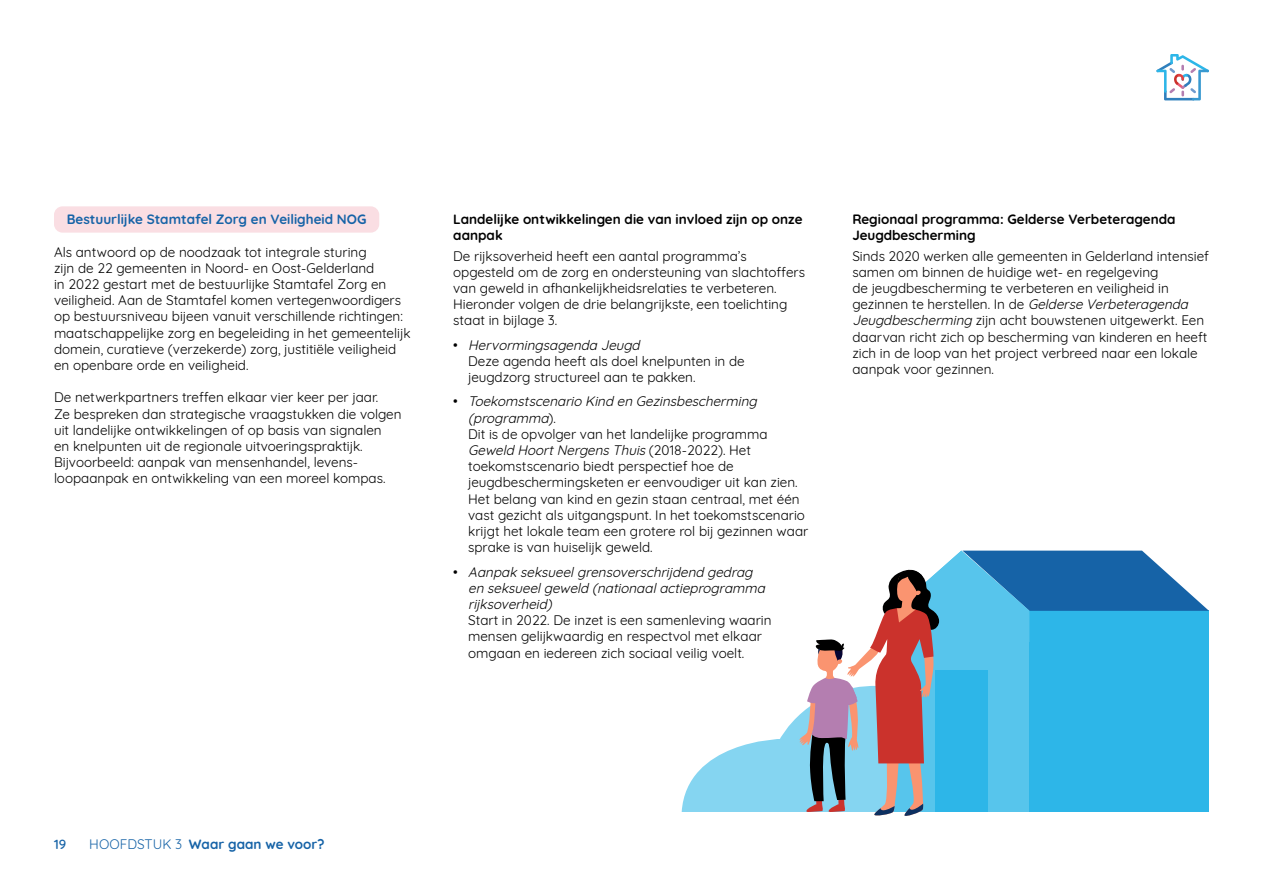
<style>
.page{position:relative;width:1263px;height:893px;background:#fff}
.page>*{position:absolute;margin:0;border:0;box-sizing:border-box;transform-origin:0 0}
.t1{font:13.5px/16.2px "Quicksand";color:#000}
.t2{font:700 13.5px/16.2px "Quicksand";color:#000}
.t3{font:italic 13.5px/16.2px "Quicksand";color:#000}
.t4{font:700 13.5px "Quicksand";color:#1663a7}
.t5{font:500 13.5px "Quicksand";color:#1663a7}
.s1{font-style:italic}
.s2{font-style:normal}
.s3{font-weight:400}
</style>
<div class="page">
<svg style="left:1156px;top:54px;width:53px;height:46px"></svg>
<svg style="left:682px;top:715px;width:117px;height:97px;fill:#85d5f1"></svg>
<div style="left:54px;top:206px;width:325px;height:27px;background:#fadee3;border-radius:9px"></div>
<svg style="left:799px;top:551px;width:410px;height:265px;background:#64acce"></svg>
<p class="t4" style="left:67px;top:208px;width:301px">Bestuurlijke Stamtafel Zorg en Veiligheid NOG</p>
<p class="t1" style="left:54px;top:242px;width:358px">Als antwoord op de noodzaak tot integrale sturing<br>zijn de 22 gemeenten in Noord- en Oost-Gelderland<br>in 2022 gestart met de bestuurlijke Stamtafel Zorg en veiligheid. Aan de Stamtafel komen vertegenwoordigers op bestuursniveau bijeen vanuit verschillende richtingen: maatschappelijke zorg en begeleiding in het gemeentelijk domein, curatieve (verzekerde) zorg, justitiële veiligheid en openbare orde en veiligheid.</p>
<p class="t1" style="left:54px;top:388px;width:349px">De netwerkpartners treffen elkaar vier keer per jaar.<br>Ze bespreken dan strategische vraagstukken die volgen uit landelijke ontwikkelingen of op basis van signalen<br>en knelpunten uit de regionale uitvoeringspraktijk.<br>Bijvoorbeeld: aanpak van mensenhandel, levens&shy;loopaanpak en ontwikkeling van een moreel kompas.</p>
<p class="t2" style="left:453px;top:210px;width:351px">Landelijke ontwikkelingen die van invloed zijn op onze aanpak</p>
<p class="t1" style="left:453px;top:246px;width:353px">De rijksoverheid heeft een aantal programma’s opgesteld om de zorg en ondersteuning van slachtoffers van geweld in afhankelijkheidsrelaties te verbeteren.<br>Hieronder volgen de drie belangrijkste, een toelichting staat in bijlage 3.</p>
<p class="t1" style="left:468px;top:335px;width:278px;text-indent:-15px">• <span class="s1">Hervormingsagenda Jeugd<br></span>Deze agenda heeft als doel knelpunten in de jeugdzorg structureel aan te pakken.</p>
<p class="t1" style="left:468px;top:392px;width:342px;text-indent:-15px">• <span class="s1">Toekomstscenario Kind en Gezinsbescherming (programma</span>) .<br>Dit is de opvolger van het landelijke programma <span class="s1">Geweld HoortNergensThuis</span>( 2 0 1 8 - 2 0 2 2 ) . H e t toekomstscenario biedt perspectief hoe de jeugdbeschermingsketen er eenvoudiger uit kan zien.<br>Het belang van kind en gezin staan centraal, met één vast gezicht als uitgangspunt. In het toekomstscenario krijgt het lokale team een grotere rol bij gezinnen waar sprake is van huiselijk geweld.</p>
<p class="t3" style="left:468px;top:562px;width:302px;text-indent:-15px"><span class="s2">•</span> Aanpak seksueelgrensoverschrijdend gedrag en seksueelgeweld (nationaalactieprogramma rij ksoverheid)</p>
<p class="t1" style="left:468px;top:611px;width:305px">Start in 2022. De inzet is een samenleving waarin mensen gelijkwaardig en respectvol met elkaar omgaan en iedereen zich sociaal veilig voelt.</p>
<p class="t2" style="left:852px;top:210px;width:325px">Regionaal programma: Gelderse Verbeteragenda<br>Jeugdbescherming</p>
<p class="t1" style="left:852px;top:246px;width:358px">Sinds 2020 werken alle gemeenten in Gelderland intensief samen om binnen de huidige wet- en regelgeving<br>de jeugdbescherming te verbeteren en veiligheid in gezinnen te herstellen. In de <span class="s1">Gelderse Verbeteragenda Jeugdbescherming</span> zijn acht bouwstenen uitgewerkt. Een daarvan richt zich op bescherming van kinderen en heeft zich in de loop van het project verbreed naar een lokale aanpak voor gezinnen.</p>
<p class="t5" style="left:54px;top:833px;width:14px">19</p>
<p class="t4" style="left:89px;top:833px;width:237px"><span class="s3">HOOFDSTUK 3</span> Waar gaan we voor?</p>
</div>
